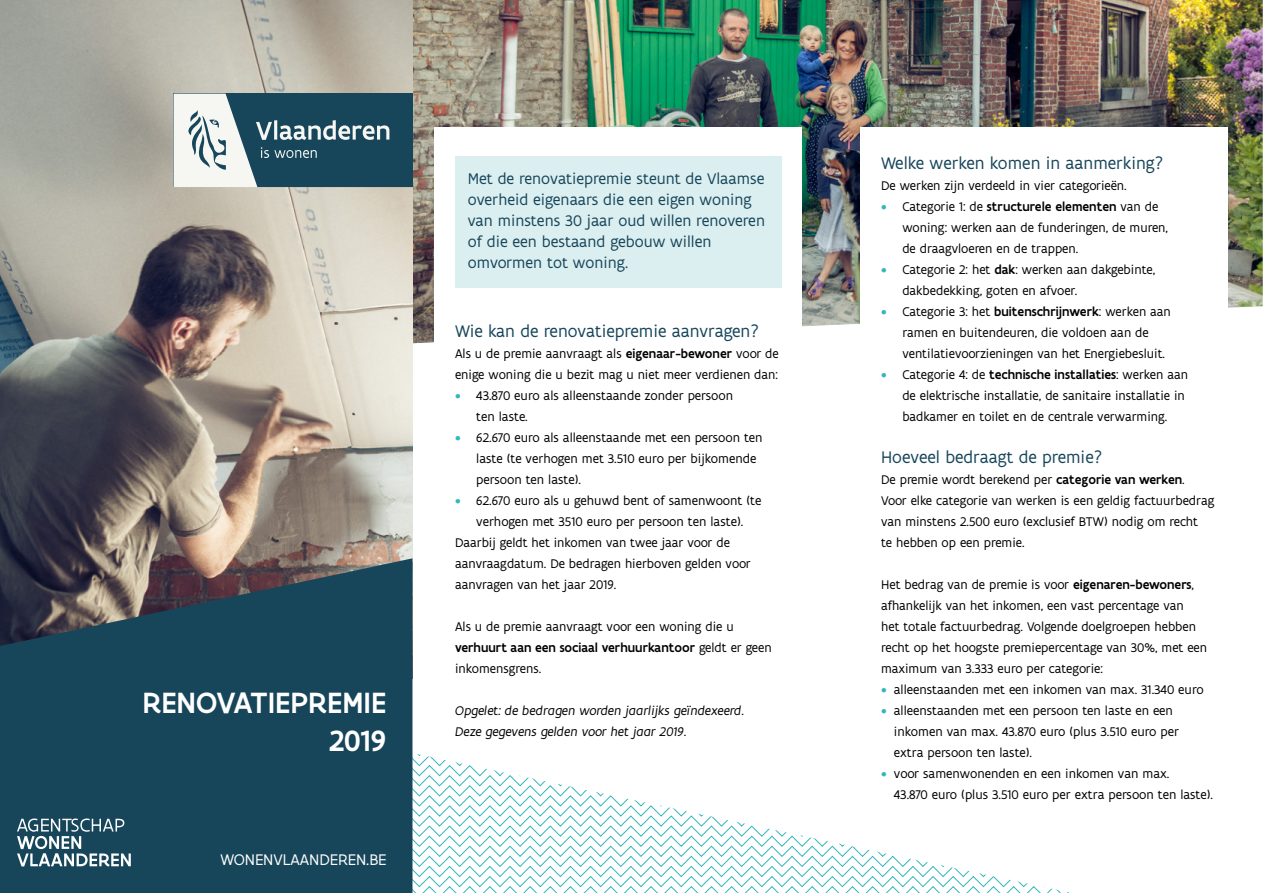
<style>
.page{position:relative;width:1263px;height:893px;background:#fff}
.page>*{position:absolute;margin:0;border:0;box-sizing:border-box;transform-origin:0 0}
.t1{font:500 31.5px "Flanders Art Sans";color:#fff}
.Titel_1{font:18px "Flanders Art Sans";color:#17465b}
.Titel_1-2{font:16.5px/21px "Flanders Art Sans";color:#17465b}
.t2{font:16.5px "Flanders Art Sans";color:#fff}
.Body_voorwoord{font:13.5px/21px "Flanders Art Sans";color:#000}
.Body_voorwoord-2{font:italic 13.5px/21px "Flanders Art Sans";color:#000}
.s1{font-weight:500}
.s2{font-size:15px;color:#31b7bc}
</style>
<div class="page">
<svg style="left:412px;top:737px;width:657px;height:156px"></svg>
<img style="left:412px;top:0;width:851px;height:344px">
<div style="left:434px;top:127px;width:368px;height:231px;background:#fff"></div>
<div style="left:860px;top:127px;width:368px;height:287px;background:#fff"></div>
<div style="left:455px;top:156px;width:326px;height:131px;background:#dbeef0"></div>
<img style="left:0;top:0;width:412px;height:558px">
<svg style="left:173px;top:94px;width:239px;height:93px"></svg>
<svg style="left:0;top:558px;width:412px;height:335px;background:#21475a"></svg>
<svg style="left:17px;top:818px;width:114px;height:48px"></svg>
<p class="t1" style="left:143px;top:683px;width:245px">RENOVATIEPREMIE</p>
<p class="t1" style="left:329px;top:721px;width:59px">2019</p>
<p class="t2" style="left:220px;top:850px;width:167px">WONENVLAANDEREN.BE</p>
<p class="Titel_1-2" style="left:468px;top:168px;width:299px">Met de renovatiepremie steunt de Vlaamse overheid eigenaars die een eigen woning van minstens 30 jaar oud willen renoveren of die een bestaand gebouw willen omvormen tot woning.</p>
<p class="Titel_1" style="left:455px;top:320px;width:305px">Wie kan de renovatiepremie aanvragen?</p>
<p class="Body_voorwoord" style="left:455px;top:344px;width:325px">Als u de premie aanvraagt als <span class="s1">eigenaar-bewoner</span> voor de enige woning die u bezit mag u niet meer verdienen dan:</p>
<p class="Body_voorwoord" style="left:476px;top:386px;width:258px;text-indent:-21px"><span class="s2">•</span> 43.870 euro als alleenstaande zonder persoon ten laste.</p>
<p class="Body_voorwoord" style="left:476px;top:428px;width:288px;text-indent:-21px"><span class="s2">•</span> 62.670 euro als alleenstaande met een persoon ten laste (te verhogen met 3.510 euro per bijkomende persoon ten laste).</p>
<p class="Body_voorwoord" style="left:455px;top:491px;width:308px;text-align:center"><span class="s2">•</span> 62.670 euro als u gehuwd bent of samenwoont (te verhogen met 3510 euro per persoon ten laste).</p>
<p class="Body_voorwoord" style="left:455px;top:533px;width:297px">Daarbij geldt het inkomen van twee jaar voor de aanvraagdatum. De bedragen hierboven gelden voor aanvragen van het jaar 2019.</p>
<p class="Body_voorwoord" style="left:455px;top:617px;width:318px">Als u de premie aanvraagt voor een woning die u <span class="s1">verhuurt aan een sociaal verhuurkantoor</span> geldt er geen inkomensgrens.</p>
<p class="Body_voorwoord-2" style="left:455px;top:701px;width:291px">Opgelet: de bedragen worden jaarlijks geïndexeerd.<br>Deze gegevens gelden voor het jaar 2019.</p>
<p class="Titel_1" style="left:881px;top:152px;width:284px">Welke werken komen in aanmerking?</p>
<p class="Body_voorwoord" style="left:881px;top:176px;width:247px">De werken zijn verdeeld in vier categorieën.</p>
<p class="Body_voorwoord" style="left:902px;top:197px;width:267px;text-indent:-21px"><span class="s2">•</span> Categorie 1: de <span class="s1">structurele elementen</span> van de woning: werken aan de funderingen, de muren, de draagvloeren en de trappen.</p>
<p class="Body_voorwoord" style="left:902px;top:260px;width:254px;text-indent:-21px"><span class="s2">•</span> Categorie 2: het <span class="s1">dak</span>: werken aan dakgebinte, dakbedekking, goten en afvoer.</p>
<p class="Body_voorwoord" style="left:902px;top:302px;width:270px;text-indent:-21px"><span class="s2">•</span> Categorie 3: het <span class="s1">buitenschrijnwerk</span>: werken aan ramen en buitendeuren, die voldoen aan de ventilatievoorzieningen van het Energiebesluit.</p>
<p class="Body_voorwoord" style="left:902px;top:365px;width:287px;text-indent:-21px"><span class="s2">•</span> Categorie 4: de <span class="s1">technische installaties</span>: werken aan de elektrische installatie, de sanitaire installatie in badkamer en toilet en de centrale verwarming.</p>
<p class="Titel_1" style="left:881px;top:446px;width:223px">Hoeveel bedraagt de premie?</p>
<p class="Body_voorwoord" style="left:881px;top:470px;width:335px">De premie wordt berekend per <span class="s1">categorie van werken</span>.<br>Voor elke categorie van werken is een geldig factuurbedrag van minstens 2.500 euro (exclusief BTW) nodig om recht<br>te hebben op een premie.</p>
<p class="Body_voorwoord" style="left:881px;top:575px;width:328px">Het bedrag van de premie is voor <span class="s1">eigenaren-bewoners</span>, afhankelijk van het inkomen, een vast percentage van<br>het totale factuurbedrag. Volgende doelgroepen hebben recht op het hoogste premiepercentage van 30%, met een maximum van 3.333 euro per categorie:</p>
<p class="Body_voorwoord" style="left:881px;top:680px;width:324px"><span class="s2">•</span> alleenstaanden met een inkomen van max. 31.340 euro</p>
<p class="Body_voorwoord" style="left:894px;top:701px;width:287px;text-indent:-13px"><span class="s2">•</span> alleenstaanden met een persoon ten laste en een inkomen van max. 43.870 euro (plus 3.510 euro per extra persoon ten laste).</p>
<p class="Body_voorwoord" style="left:894px;top:764px;width:321px;text-indent:-13px"><span class="s2">•</span> voor samenwonenden en een inkomen van max.<br>43.870 euro (plus 3.510 euro per extra persoon ten laste).</p>
</div>
